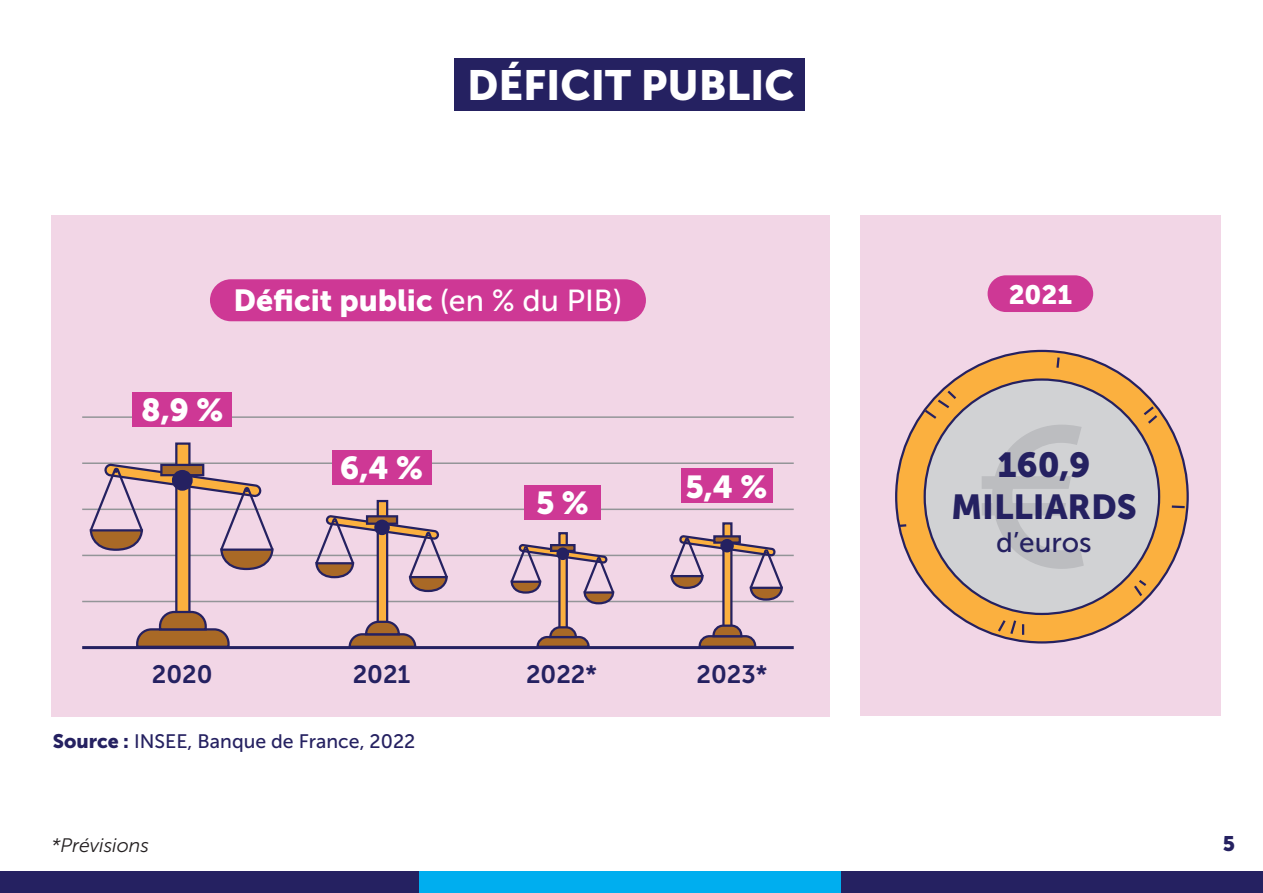
<style>
.page{position:relative;width:1263px;height:893px;background:#fff}
.page>*{position:absolute;margin:0;border:0;box-sizing:border-box;transform-origin:0 0}
.t1{font:42px "Museo Sans 900";color:#fff}
.t2{font:34.5px/41.4px "Museo Sans 900";color:#252161;text-align:center}
.t3{font:31.65px "Museo Sans 900";color:#fff}
.t4{font:30.3px "Museo Sans 900";color:#fff}
.t5{font:27.9px "Museo Sans 500";color:#252161}
.t6{font:26.4px "Museo Sans 900";color:#fff}
.t7{font:25.05px "Museo Sans 700";color:#252161}
.t8{font:21px "Museo Sans 900";color:#252161}
.t9{font:19.5px "Museo Sans 500";color:#252161}
.t10{font:italic 19.5px "Museo Sans 300";color:#231f20}
.s1{font-family:"Museo Sans 500"}
.s2{font-family:"Museo Sans 900"}
</style>
<div class="page">
<div style="left:0;top:871px;width:420px;height:22px;background:#252161"></div>
<div style="left:839px;top:871px;width:424px;height:22px;background:#252161"></div>
<div style="left:419px;top:871px;width:422px;height:22px;background:#00aeef"></div>
<div style="left:51px;top:215px;width:778px;height:502px;background:#f2d6e6"></div>
<hr style="left:82px;top:601px;width:712px;height:1px;background:#939598">
<hr style="left:82px;top:555px;width:712px;height:1px;background:#939598">
<hr style="left:82px;top:509px;width:712px;height:1px;background:#939598">
<hr style="left:82px;top:416px;width:712px;height:2px;background:#939598">
<hr style="left:82px;top:462px;width:712px;height:2px;background:#939598">
<div style="left:210px;top:279px;width:436px;height:42px;background:#ce3895;border-radius:21px"></div>
<div style="left:860px;top:215px;width:360px;height:501px;background:#f2d6e6"></div>
<div style="left:455px;top:58px;width:350px;height:52px;background:#252161"></div>
<hr style="left:82px;top:646px;width:712px;height:3px;background:#252161">
<div style="left:175px;top:442px;width:16px;height:206px;background:#fbb03f;border:2px solid #252161"></div>
<svg style="left:135px;top:610px;width:96px;height:38px"></svg>
<svg style="left:88px;top:464px;width:187px;height:107px"></svg>
<div style="left:377px;top:500px;width:11px;height:148px;background:#fbb03f;border:2px solid #252161"></div>
<svg style="left:347px;top:620px;width:70px;height:28px"></svg>
<svg style="left:366px;top:515px;width:32px;height:1px"></svg>
<svg style="left:313px;top:516px;width:137px;height:77px"></svg>
<div style="left:558px;top:532px;width:10px;height:116px;background:#fbb03f;border:2px solid #252161"></div>
<svg style="left:535px;top:625px;width:56px;height:23px"></svg>
<svg style="left:509px;top:543px;width:107px;height:63px"></svg>
<div style="left:896px;top:351px;width:292px;height:291px;background:#fbb03f;border-radius:50%"></div>
<div style="left:925px;top:380px;width:234px;height:234px;background:#d1d2d4;border-radius:50%"></div>
<svg style="left:922px;top:388px;width:37px;height:33px"></svg>
<svg style="left:1143px;top:404px;width:17px;height:20px"></svg>
<svg style="left:996px;top:620px;width:28px;height:16px"></svg>
<svg style="left:897px;top:523px;width:10px;height:5px"></svg>
<svg style="left:1134px;top:580px;width:15px;height:19px"></svg>
<svg style="left:1056px;top:357px;width:4px;height:11px"></svg>
<svg style="left:1171px;top:504px;width:16px;height:5px"></svg>
<svg style="left:982px;top:425px;width:102px;height:144px"></svg>
<div style="left:987px;top:275px;width:106px;height:37px;background:#ce3895;border-radius:18px"></div>
<div style="left:132px;top:392px;width:100px;height:35px;background:#ce3895"></div>
<div style="left:332px;top:450px;width:99px;height:35px;background:#ce3895"></div>
<div style="left:524px;top:484px;width:77px;height:35px;background:#ce3895"></div>
<div style="left:722px;top:522px;width:10px;height:126px;background:#fbb03f;border:2px solid #252161"></div>
<svg style="left:697px;top:623px;width:60px;height:25px"></svg>
<svg style="left:713px;top:535px;width:28px;height:1px"></svg>
<svg style="left:669px;top:536px;width:116px;height:66px"></svg>
<div style="left:681px;top:468px;width:92px;height:35px;background:#ce3895"></div>
<h1 class="t1" style="left:467px;top:61px;width:329px">DÉFICIT PUBLIC</h1>
<h3 class="t4" style="left:234px;top:283px;width:390px">Déficit public <span class="s1">(en % du PIB)</span></h3>
<h3 class="t6" style="left:1009px;top:279px;width:65px">2021</h3>
<h3 class="t3" style="left:141px;top:392px;width:83px">8,9 %</h3>
<h3 class="t3" style="left:340px;top:450px;width:85px">6,4 %</h3>
<h3 class="t3" style="left:536px;top:485px;width:54px">5 %</h3>
<h3 class="t3" style="left:685px;top:469px;width:84px">5,4 %</h3>
<h2 class="t2" style="left:951px;top:444px;width:187px">160,9<br>MILLIARDS</h2>
<h3 class="t5" style="left:996px;top:527px;width:97px">d’euros</h3>
<p class="t7" style="left:152px;top:660px;width:62px">2020</p>
<p class="t7" style="left:353px;top:660px;width:59px">2021</p>
<p class="t7" style="left:526px;top:660px;width:73px">2022*</p>
<p class="t9" style="left:53px;top:730px;width:364px"><span class="s2">Source :</span> INSEE, Banque de France, 2022</p>
<p class="t7" style="left:697px;top:661px;width:72px">2023*</p>
<p class="t10" style="left:51px;top:834px;width:99px">*Prévisions</p>
<p class="t8" style="left:1223px;top:831px;width:14px">5</p>
</div>
